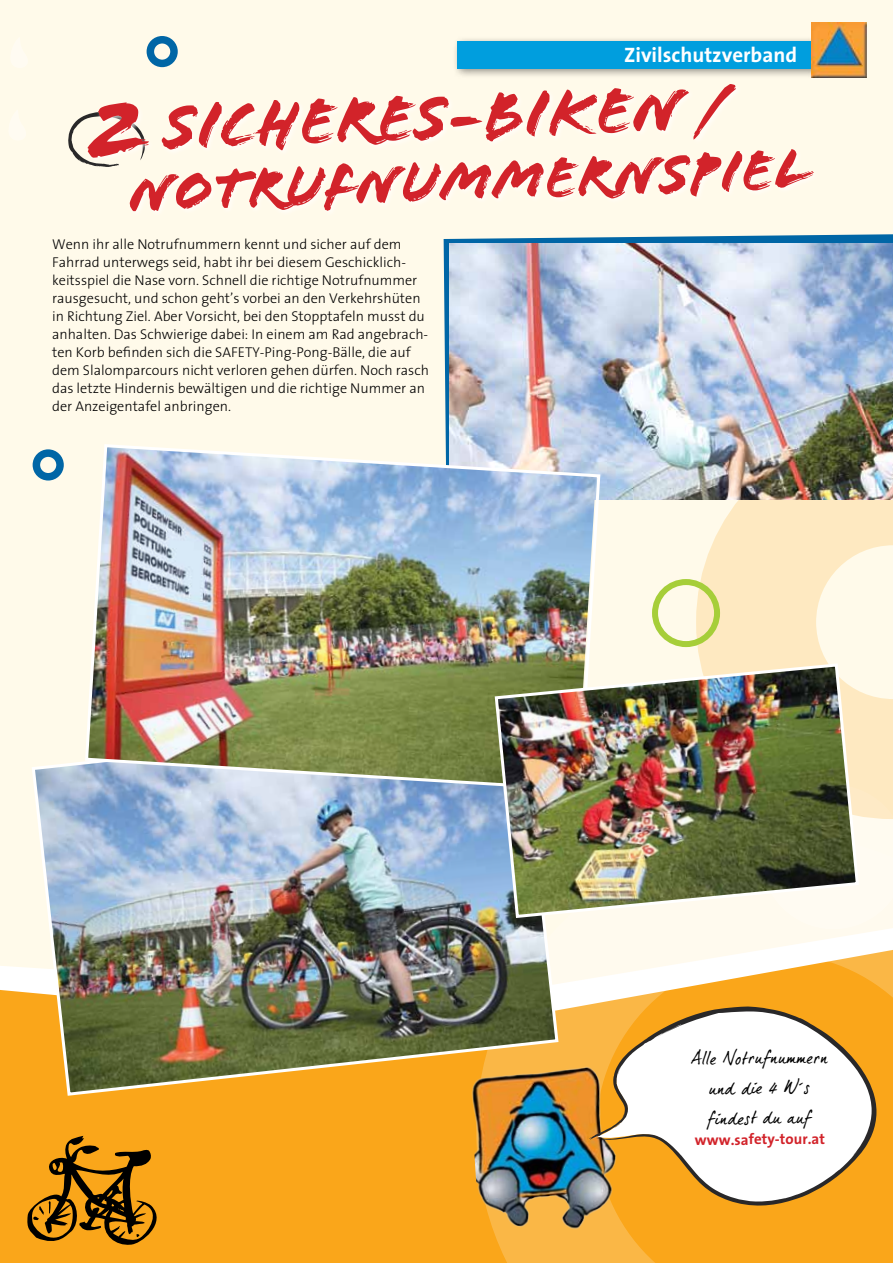
<style>
.page{position:relative;width:893px;height:1263px;background:#fffaea}
.page>*{position:absolute;margin:0;border:0;box-sizing:border-box;transform-origin:0 0}
.t1{font:67.5px "Flood Std";color:#d2232a}
.t2{font:60px "Flood Std";color:#d2232a}
.t3{font:700 21px "The Sans";color:#fff}
.t4{font:18px/30px "Dear Joe 5 CASUAL";letter-spacing:-.03em;color:#000;text-align:center}
.t5{font:700 15px "The Sans";color:#d2232a}
.t6{font:300 14.25px/18px "The Sans";color:#000}
.s1{font-size:91.95px}
</style>
<div class="page">
<svg style="left:444px;top:234px;width:449px;height:208px;fill:#0066a6"></svg>
<div style="left:0;top:966px;width:476px;height:297px;background:#faa61a"></div>
<svg style="left:696px;top:500px;width:197px;height:319px"></svg>
<svg style="left:476px;top:928px;width:417px;height:335px"></svg>
<img style="left:469px;top:1053px;width:164px;height:189px">
<svg style="left:862px;top:1249px;width:31px;height:14px"></svg>
<svg style="left:590px;top:997px;width:303px;height:219px;background:#f9a71f"></svg>
<svg style="left:585px;top:1006px;width:292px;height:200px;background:#edd4aa"></svg>
<svg style="left:538px;top:1209px;width:49px;height:54px;background:#e0a746"></svg>
<svg style="left:560px;top:938px;width:39px;height:84px"></svg>
<div style="left:147px;top:36px;width:31px;height:31px;border:8px solid #0066a6;border-radius:50%"></div>
<div style="left:159px;top:82px;width:583px;height:75px;background:#fff;opacity:.75"></div>
<svg style="left:68px;top:115px;width:51px;height:52px"></svg>
<div style="left:85px;top:100px;width:70px;height:65px;background:#fff;opacity:.75"></div>
<div style="left:127px;top:147px;width:693px;height:71px;background:#fff;opacity:.75"></div>
<img style="left:449px;top:243px;width:444px;height:257px">
<img style="left:30px;top:762px;width:530px;height:335px">
<img style="left:83px;top:442px;width:519px;height:350px">
<img style="left:493px;top:662px;width:368px;height:258px">
<div style="left:33px;top:449px;width:31px;height:31px;border:8px solid #0066a6;border-radius:50%"></div>
<div style="left:652px;top:579px;width:68px;height:68px;border:6px solid #a6ce39;border-radius:50%"></div>
<div style="left:452px;top:36px;width:374px;height:43px;background:#000;opacity:.44"></div>
<div style="left:457px;top:41px;width:357px;height:27px;background:#009ede"></div>
<img style="left:811px;top:22px;width:55px;height:55px">
<div style="left:26px;top:1136px;width:142px;height:111px;background:#faa61a"></div>
<h3 class="t3" style="left:624px;top:38px;width:174px">Zivilschutzverband</h3>
<h1 class="t1" style="left:83px;top:90px;width:645px;rotate:-2deg"><span class="s1">2</span> Sicheres-Biken /</h1>
<h2 class="t2" style="left:128px;top:158px;width:683px;rotate:-2deg">Notrufnummernspiel</h2>
<p class="t6" style="left:52px;top:235px;width:378px">Wenn ihr alle Notrufnummern kennt und sicher auf dem Fahrrad unterwegs seid, habt ihr bei diesem Geschicklich&shy;keitsspiel die Nase vorn. Schnell die richtige Notrufnummer rausgesucht, und schon geht’s vorbei an den Verkehrshüten in Richtung Ziel. Aber Vorsicht, bei den Stopptafeln musst du anhalten. Das Schwierige dabei: In einem am Rad angebrach&shy;ten Korb befinden sich die SAFETY-Ping-Pong-Bälle, die auf dem Slalomparcours nicht verloren gehen dürfen. Noch rasch das letzte Hindernis bewältigen und die richtige Nummer an der Anzeigentafel anbringen.</p>
<p class="t4" style="left:691px;top:1042px;width:139px">Alle Notrufnummern und die 4 W´s findest du auf</p>
<p class="t5" style="left:695px;top:1128px;width:132px;rotate:-1deg">www.safety-tour.at</p>
</div>
